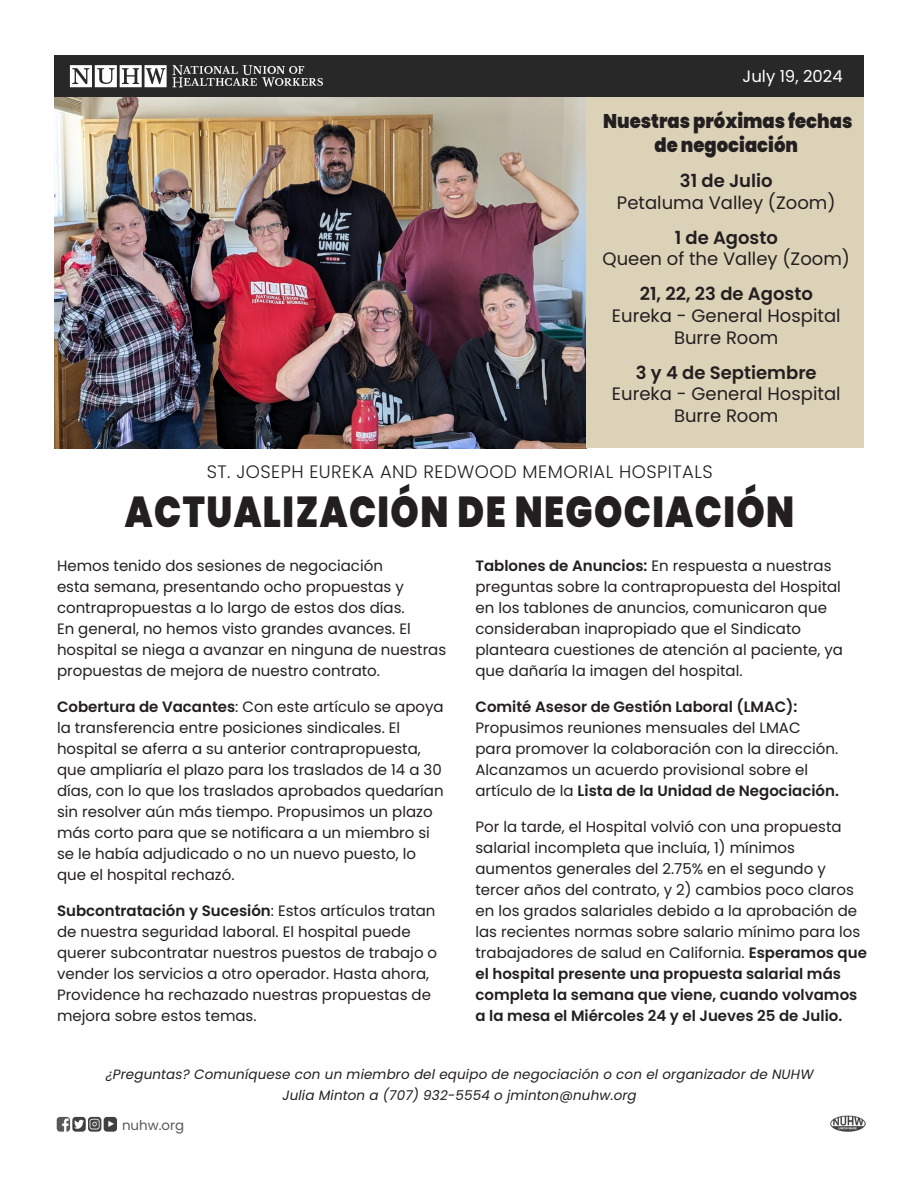
<style>
.page{position:relative;width:918px;height:1188px;background:#fff}
.page>*{position:absolute;margin:0;border:0;box-sizing:border-box;transform-origin:0 0}
.t1{font:900 43.2px "Poppins";letter-spacing:.04em;color:#231f20;scale:.83 1}
.t2{font:900 19.8px/24px "Poppins";color:#231f20;text-align:center;scale:.91 1}
.t3{font:18px/21.6px "Poppins";color:#231f20;text-align:center}
.t4{font:300 18px "Poppins";letter-spacing:.025em;color:#231f20}
.t5{font:16.5px "Poppins";color:#fff}
.t6{font:15px/21px "Poppins";color:#231f20}
.t7{font:italic 13.5px/21px "Poppins";letter-spacing:.01em;color:#231f20;text-align:center}
.t8{font:13.35px "Poppins";color:#231f20}
.s1{font-weight:600}
</style>
<div class="page">
<img style="left:54px;top:97px;width:532px;height:351px">
<div style="left:586px;top:92px;width:278px;height:356px;background:#dcd2b7"></div>
<img style="left:831px;top:1115px;width:34px;height:17px">
<img style="left:57px;top:1117px;width:13px;height:15px">
<img style="left:72px;top:1117px;width:14px;height:15px">
<img style="left:88px;top:1117px;width:13px;height:15px">
<img style="left:104px;top:1117px;width:13px;height:15px">
<div style="left:54px;top:56px;width:810px;height:41px;background:#282828"></div>
<svg style="left:70px;top:65px;width:253px;height:22px"></svg>
<p class="t5" style="left:743px;top:67px;width:102px">July 19, 2024</p>
<p class="t2" style="left:603px;top:109px;width:275px">Nuestras próximas fechas de negociación</p>
<p class="t3" style="left:617px;top:170px;width:220px"><span class="s1">31 de Julio<br></span>Petaluma Valley (Zoom)</p>
<p class="t3" style="left:603px;top:227px;width:249px"><span class="s1">1 de Agosto<br></span>Queen of the Valley (Zoom)</p>
<p class="t3" style="left:612px;top:283px;width:230px"><span class="s1">21, 22, 23 de Agosto<br></span>Eureka - General Hospital<br>Burre Room</p>
<p class="t3" style="left:612px;top:362px;width:230px"><span class="s1">3 y 4 de Septiembre<br></span>Eureka - General Hospital<br>Burre Room</p>
<p class="t4" style="left:207px;top:461px;width:507px">ST. JOSEPH EUREKA AND REDWOOD MEMORIAL HOSPITALS</p>
<p class="t1" style="left:125px;top:487px;width:808px">ACTUALIZACIÓN DE NEGOCIACIÓN</p>
<p class="t6" style="left:57px;top:555px;width:391px">Hemos tenido dos sesiones de negociación<br>esta semana, presentando ocho propuestas y contrapropuestas a lo largo de estos dos días.<br>En general, no hemos visto grandes avances. El hospital se niega a avanzar en ninguna de nuestras propuestas de mejora de nuestro contrato.</p>
<p class="t6" style="left:57px;top:696px;width:388px"><span class="s1">Cobertura de Vacantes</span>: Con este artículo se apoya la transferencia entre posiciones sindicales. El hospital se aferra a su anterior contrapropuesta, que ampliaría el plazo para los traslados de 14 a 30 días, con lo que los traslados aprobados quedarían sin resolver aún más tiempo. Propusimos un plazo más corto para que se notificara a un miembro si se le había adjudicado o no un nuevo puesto, lo que el hospital rechazó.</p>
<p class="t6" style="left:57px;top:900px;width:382px"><span class="s1">Subcontratación y Sucesión</span>: Estos artículos tratan de nuestra seguridad laboral. El hospital puede querer subcontratar nuestros puestos de trabajo o vender los servicios a otro operador. Hasta ahora, Providence ha rechazado nuestras propuestas de mejora sobre estos temas.</p>
<p class="t6" style="left:476px;top:555px;width:369px"><span class="s1">Tablones de Anuncios:</span> En respuesta a nuestras preguntas sobre la contrapropuesta del Hospital en los tablones de anuncios, comunicaron que consideraban inapropiado que el Sindicato planteara cuestiones de atención al paciente, ya que dañaría la imagen del hospital.</p>
<p class="t6" style="left:476px;top:696px;width:365px"><span class="s1">Comité Asesor de Gestión Laboral (LMAC):<br></span>Propusimos reuniones mensuales del LMAC para promover la colaboración con la dirección.<br>Alcanzamos un acuerdo provisional sobre el artículo de la <span class="s1">Lista de la Unidad de Negociación.</span></p>
<p class="t6" style="left:476px;top:816px;width:393px">Por la tarde, el Hospital volvió con una propuesta salarial incompleta que incluía, 1) mínimos aumentos generales del 2.75% en el segundo y tercer años del contrato, y 2) cambios poco claros en los grados salariales debido a la aprobación de las recientes normas sobre salario mínimo para los trabajadores de salud en California. <span class="s1">Esperamos que el hospital presente una propuesta salarial más completa la semana que viene, cuando volvamos a la mesa el Miércoles 24 y el Jueves 25 de Julio.</span></p>
<p class="t7" style="left:106px;top:1064px;width:709px">¿Preguntas? Comuníquese con un miembro del equipo de negociación o con el organizador de NUHW<br>Julia Minton a (707) 932-5554 o jminton@nuhw.org</p>
<p class="t8" style="left:122px;top:1118px;width:64px">nuhw.org</p>
</div>
